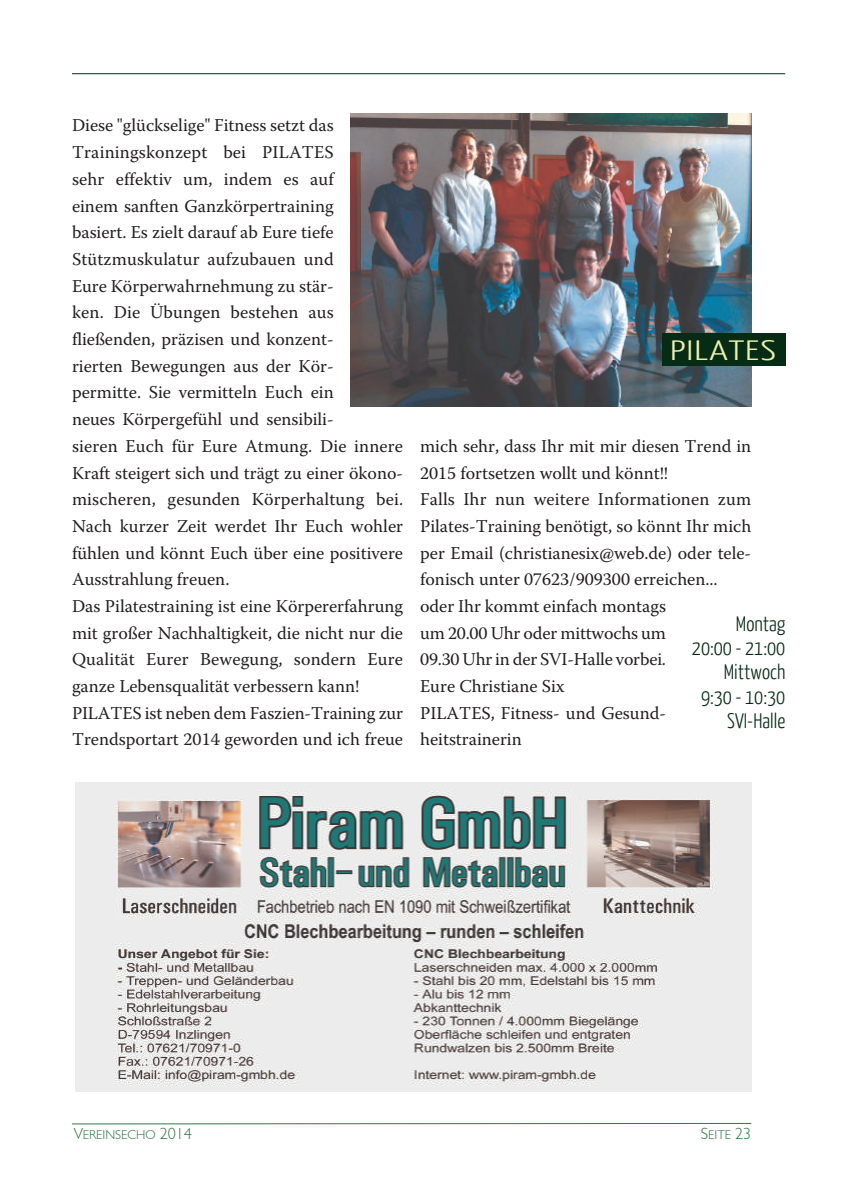
<style>
.page{position:relative;width:842px;height:1191px;background:#fff}
.page>*{position:absolute;margin:0;border:0;box-sizing:border-box;transform-origin:0 0}
.t1{font:300 28px "Yanone Kaffeesatz";letter-spacing:.025em;color:#edf0ac;scale:1.5 1}
.t2{font:300 21px/24.4px "Yanone Kaffeesatz";color:#072c15;text-align:right}
.t3{font:18px/26.6px "Warnock Pro";color:#231f20}
.t4{font:300 12.8px "Humanist 521 BT";color:#317944}
.s1{font-size:16px}
</style>
<div class="page">
<hr style="left:72px;top:1123px;width:679px;height:1px;background:#317944">
<hr style="left:72px;top:73px;width:713px;height:1px;background:#072c15">
<img style="left:351px;top:113px;width:400px;height:293px">
<div style="left:662px;top:333px;width:123px;height:32px;background:#072c15"></div>
<img style="left:75px;top:782px;width:676px;height:309px">
<p class="t3" style="left:72px;top:114px;width:333px">Diese "glückselige" Fitness setzt das Trainingskonzept bei PILATES<br>sehr effektiv um, indem es auf<br>einem sanften Ganzkörpertraining<br>basiert. Es zielt darauf ab Eure tiefe Stützmuskulatur aufzubauen und<br>Eure Körperwahrnehmung zu stär-<br>ken. Die Übungen bestehen aus fließenden, präzisen und konzent-<br>rierten Bewegungen aus der Kör&shy;permitte. Sie vermitteln Euch ein<br>neues Körpergefühl und sensibili-<br>sieren Euch für Eure Atmung. Die innere Kraft steigert sich und trägt zu einer ökono&shy;mischeren, gesunden Körperhaltung bei.<br>Nach kurzer Zeit werdet Ihr Euch wohler fühlen und könnt Euch über eine positivere Ausstrahlung freuen.<br>Das Pilatestraining ist eine Körpererfahrung mit großer Nachhaltigkeit, die nicht nur die Qualität Eurer Bewegung, sondern Eure ganze Lebensqualität verbessern kann!<br>PILATES ist neben dem Faszien-Training zur Trendsportart 2014 geworden und ich freue</p>
<h1 class="t1" style="left:670px;top:339px;width:72px">PILATES</h1>
<p class="t3" style="left:420px;top:434px;width:333px">mich sehr, dass Ihr mit mir diesen Trend in 2015 fortsetzen wollt und könnt!!<br>Falls Ihr nun weitere Informationen zum Pilates-Training benötigt, so könnt Ihr mich per Email (christianesix@web.de) oder tele&shy;fonisch unter 07623/909300 erreichen... oder Ihr kommt einfach montags<br>um 20.00 Uhr oder mittwochs um<br>09.30 Uhr in der SVI-Halle vorbei.<br>Eure Christiane Six<br>PILATES, Fitness- und Gesund&shy;heitstrainerin</p>
<p class="t2" style="left:692px;top:613px;width:95px">Montag<br>20:00 - 21:00<br>Mittwoch<br>9:30 - 10:30<br>SVI-Halle</p>
<p class="t4" style="left:74px;top:1129px;width:119px"><span class="s1">V</span>EREINSECHO <span class="s1">2014</span></p>
<p class="t4" style="left:701px;top:1129px;width:52px"><span class="s1">S</span>EITE <span class="s1">23</span></p>
</div>
